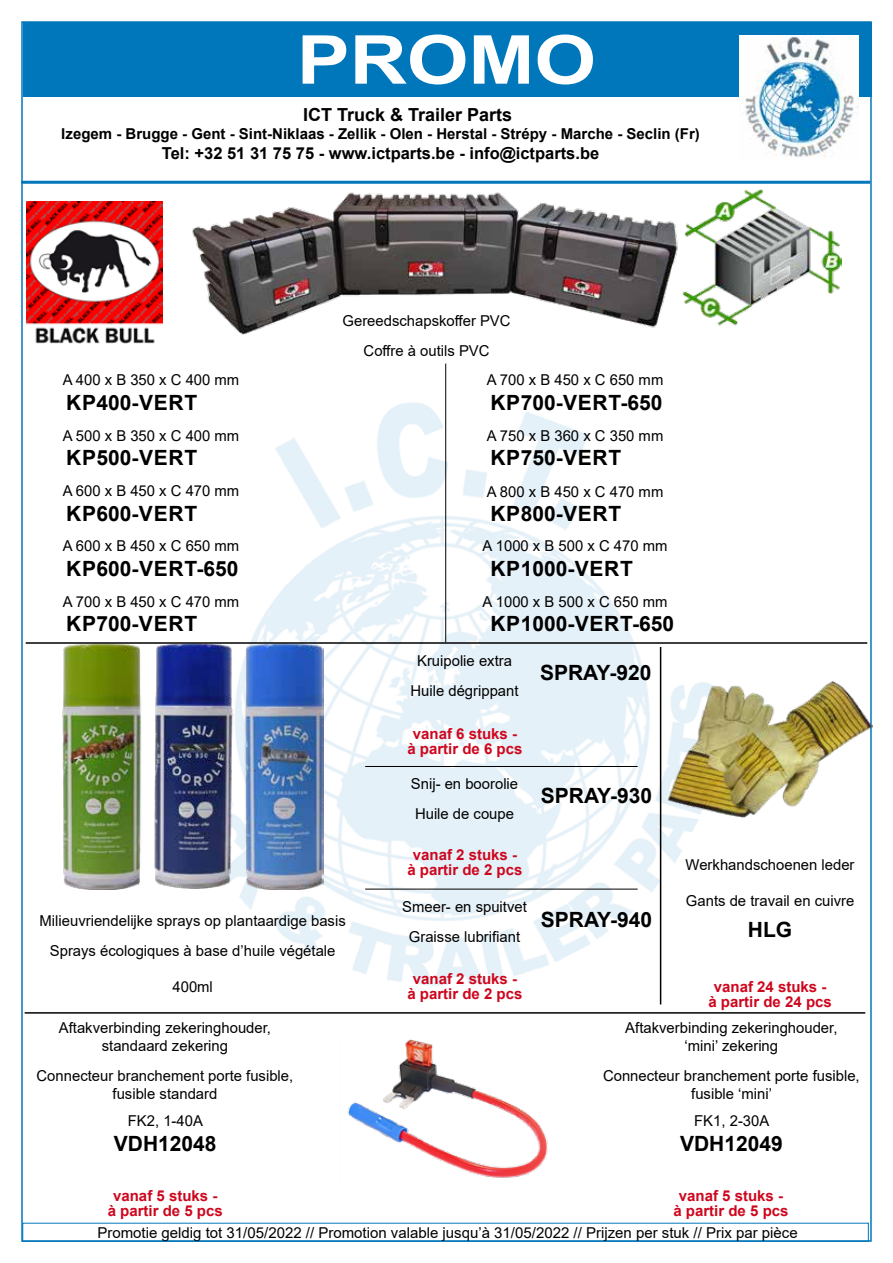
<style>
.page{position:relative;width:893px;height:1263px;background:#fff}
.page>*{position:absolute;margin:0;border:0;box-sizing:border-box;transform-origin:0 0}
.t1{font:700 67.5px "Arial";letter-spacing:-.005em;color:#fff;scale:1.18 1}
.t2{font:700 21px "Arial";color:#000}
.t3{font:700 21px "Arial";letter-spacing:.035em;color:#000}
.t4{font:700 21px "Arial";letter-spacing:.02em;color:#000}
.t5{font:700 21px "Arial";letter-spacing:.025em;color:#000}
.t6{font:700 18px "Arial";color:#000}
.t7{font:700 16.5px "Arial";color:#000}
.t8{font:15px/30px "Arial";color:#000;text-align:center}
.t9{font:700 15px/15px "Arial";color:#cd071e;text-align:center}
.t10{font:700 15px "Arial";color:#000}
</style>
<div class="page">
<img style="left:239px;top:383px;width:506px;height:606px">
<div style="left:23px;top:23px;width:849px;height:74px;background:#07b"></div>
<img style="left:740px;top:36px;width:119px;height:121px">
<hr style="left:21px;top:181px;width:849px;height:3px;background:#07b">
<div style="left:22px;top:1223px;width:847px;height:19px;border:1px solid #07b"></div>
<hr style="left:25px;top:1012px;width:840px;height:2px;background:#000">
<img style="left:62px;top:644px;width:261px;height:246px">
<img style="left:347px;top:1039px;width:201px;height:139px">
<img style="left:192px;top:189px;width:649px;height:146px">
<hr style="left:26px;top:642px;width:841px;height:2px;background:#000">
<hr style="left:365px;top:766px;width:273px;height:1px;background:#000">
<hr style="left:660px;top:647px;width:1px;height:357px;background:#000">
<img style="left:668px;top:681px;width:204px;height:136px">
<hr style="left:445px;top:364px;width:1px;height:278px;background:#000">
<hr style="left:365px;top:889px;width:273px;height:1px;background:#000">
<img style="left:27px;top:201px;width:136px;height:143px">
<h1 class="t1" style="left:297px;top:12px;width:255px">PROMO</h1>
<p class="t6" style="left:303px;top:102px;width:211px">ICT Truck &amp; Trailer Parts</p>
<p class="t10" style="left:61px;top:123px;width:640px">Izegem - Brugge - Gent - Sint-Niklaas - Zellik - Olen - Herstal - Strépy - Marche - Seclin (Fr)</p>
<p class="t7" style="left:162px;top:141px;width:439px">Tel: +32 51 31 75 75 - www.ictparts.be - info@ictparts.be</p>
<p class="t8" style="left:343px;top:305px;width:170px">Gereedschapskoffer PVC<br>Coffre à outils PVC</p>
<p class="t8" style="left:63px;top:365px;width:178px">A 400 x B 350 x C 400 mm</p>
<p class="t8" style="left:487px;top:365px;width:178px">A 700 x B 450 x C 650 mm</p>
<h2 class="t3" style="left:66px;top:388px;width:132px">KP400-VERT</h2>
<h2 class="t4" style="left:490px;top:388px;width:174px">KP700-VERT-650</h2>
<p class="t8" style="left:63px;top:420px;width:178px">A 500 x B 350 x C 400 mm</p>
<p class="t8" style="left:487px;top:420px;width:178px">A 750 x B 360 x C 350 mm</p>
<h2 class="t3" style="left:66px;top:443px;width:132px">KP500-VERT</h2>
<h2 class="t3" style="left:490px;top:443px;width:132px">KP750-VERT</h2>
<p class="t8" style="left:63px;top:476px;width:178px">A 600 x B 450 x C 470 mm</p>
<p class="t8" style="left:487px;top:477px;width:178px">A 800 x B 450 x C 470 mm</p>
<h2 class="t3" style="left:66px;top:498px;width:132px">KP600-VERT</h2>
<h2 class="t4" style="left:66px;top:554px;width:174px">KP600-VERT-650</h2>
<h2 class="t3" style="left:66px;top:609px;width:132px">KP700-VERT</h2>
<p class="t8" style="left:63px;top:531px;width:178px">A 600 x B 450 x C 650 mm</p>
<p class="t8" style="left:63px;top:586px;width:178px">A 700 x B 450 x C 470 mm</p>
<h2 class="t3" style="left:490px;top:498px;width:132px">KP800-VERT</h2>
<h2 class="t5" style="left:490px;top:554px;width:144px">KP1000-VERT</h2>
<h2 class="t2" style="left:490px;top:609px;width:185px">KP1000-VERT-650</h2>
<p class="t8" style="left:483px;top:531px;width:186px">A 1000 x B 500 x C 470 mm</p>
<p class="t8" style="left:483px;top:586px;width:186px">A 1000 x B 500 x C 650 mm</p>
<p class="t8" style="left:410px;top:646px;width:110px">Kruipolie extra<br>Huile dégrippant</p>
<h2 class="t2" style="left:540px;top:658px;width:113px">SPRAY-920</h2>
<p class="t9" style="left:407px;top:726px;width:117px">vanaf 6 stuks - à partir de 6 pcs</p>
<p class="t8" style="left:411px;top:769px;width:109px;text-align:left">Snij- en boorolie<br>Huile de coupe</p>
<h2 class="t2" style="left:541px;top:781px;width:113px">SPRAY-930</h2>
<p class="t9" style="left:407px;top:848px;width:117px">vanaf 2 stuks - à partir de 2 pcs</p>
<p class="t8" style="left:40px;top:906px;width:308px">Milieuvriendelijke sprays op plantaardige basis<br>Sprays écologiques à base d’huile végétale</p>
<p class="t8" style="left:172px;top:972px;width:42px">400ml</p>
<p class="t8" style="left:402px;top:892px;width:126px">Smeer- en spuitvet<br>Graisse lubrifiant</p>
<h2 class="t2" style="left:541px;top:904px;width:113px">SPRAY-940</h2>
<p class="t9" style="left:407px;top:971px;width:117px">vanaf 2 stuks - à partir de 2 pcs</p>
<p class="t8" style="left:686px;top:850px;width:170px">Werkhandschoenen leder</p>
<p class="t8" style="left:686px;top:886px;width:170px">Gants de travail en cuivre</p>
<h2 class="t2" style="left:748px;top:914px;width:46px">HLG</h2>
<p class="t9" style="left:708px;top:979px;width:125px">vanaf 24 stuks - à partir de 24 pcs</p>
<p class="t8" style="left:59px;top:1019px;width:214px;line-height:18px">Aftakverbinding zekeringhouder, standaard zekering</p>
<p class="t8" style="left:37px;top:1067px;width:258px;line-height:18px">Connecteur branchement porte fusible, fusible standard</p>
<p class="t8" style="left:128px;top:1106px;width:77px">FK2, 1-40A</p>
<h2 class="t2" style="left:114px;top:1129px;width:104px">VDH12048</h2>
<p class="t9" style="left:108px;top:1188px;width:117px">vanaf 5 stuks - à partir de 5 pcs</p>
<p class="t8" style="left:625px;top:1019px;width:214px;line-height:18px">Aftakverbinding zekeringhouder, ‘mini’ zekering</p>
<p class="t8" style="left:603px;top:1067px;width:258px;line-height:18px">Connecteur branchement porte fusible, fusible ‘mini’</p>
<p class="t8" style="left:694px;top:1106px;width:77px">FK1, 2-30A</p>
<h2 class="t2" style="left:680px;top:1129px;width:104px">VDH12049</h2>
<p class="t9" style="left:673px;top:1188px;width:117px">vanaf 5 stuks - à partir de 5 pcs</p>
<p class="t8" style="left:97px;top:1217px;width:702px">Promotie geldig tot 31/05/2022 // Promotion valable jusqu’à 31/05/2022 // Prijzen per stuk // Prix par pièce</p>
</div>
